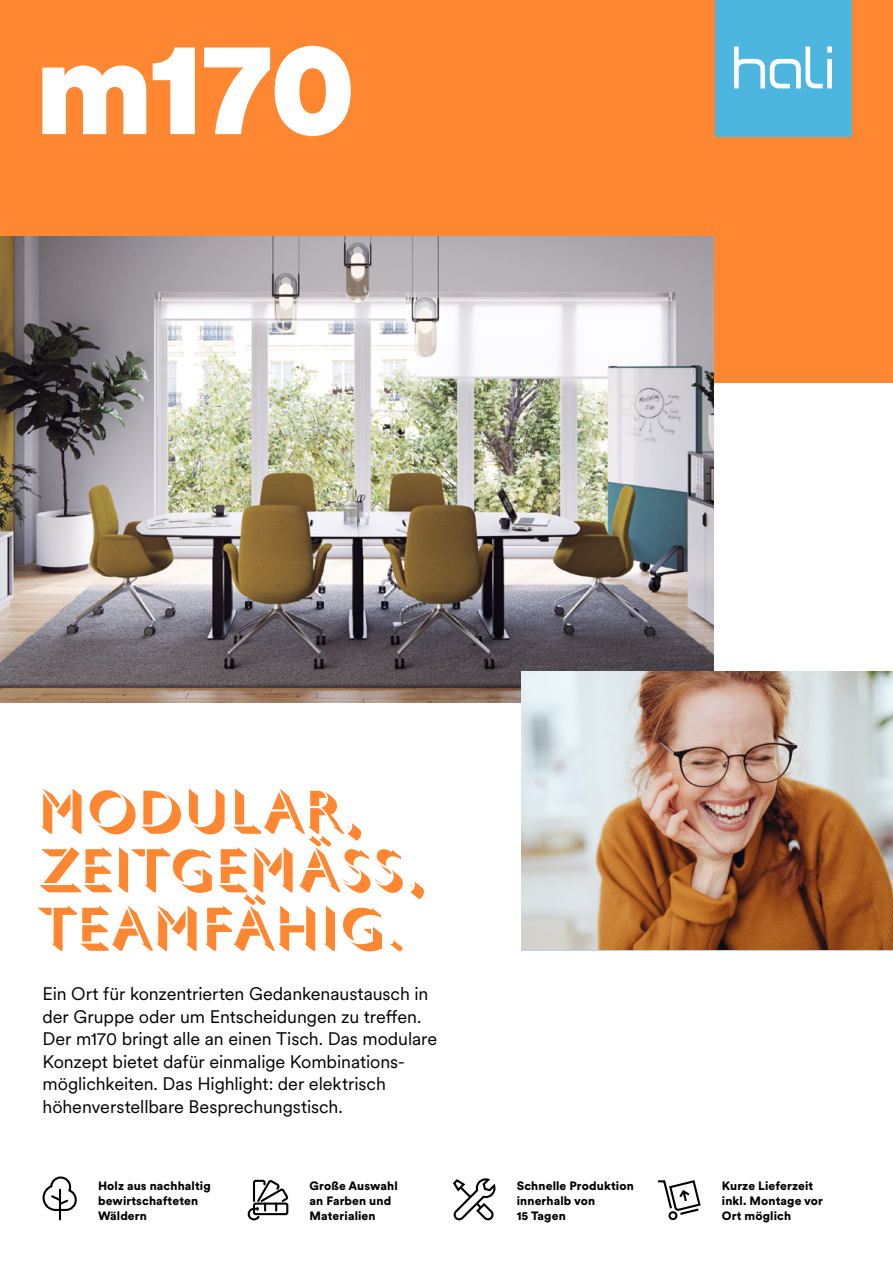
<style>
.page{position:relative;width:893px;height:1263px;background:#fff}
.page>*{position:absolute;margin:0;border:0;box-sizing:border-box;transform-origin:0 0}
.t1{font:900 133.5px "Circular XX";color:#fff}
.t2{font:300 60px/58.5px "Gill Sans Shadowed MT Std";letter-spacing:-.005em;color:#ff8732}
.t3{font:18px/22.5px "Circular XX";letter-spacing:-.005em;color:#000}
.t4{font:900 12px/15px "Circular XX";letter-spacing:.01em;color:#000}
</style>
<div class="page">
<div style="left:0;top:0;width:893px;height:383px;background:#ff8732"></div>
<div style="left:715px;top:0;width:136px;height:136px;background:#4cb6de"></div>
<svg style="left:734px;top:46px;width:98px;height:42px"></svg>
<svg style="left:453px;top:1178px;width:43px;height:43px"></svg>
<svg style="left:658px;top:1180px;width:43px;height:41px"></svg>
<hr style="left:59px;top:1190px;width:2px;height:29px;background:#000">
<svg style="left:42px;top:1176px;width:35px;height:36px"></svg>
<svg style="left:247px;top:1179px;width:42px;height:42px"></svg>
<img style="left:0;top:236px;width:714px;height:466px">
<img style="left:521px;top:672px;width:372px;height:278px">
<h1 class="t1" style="left:34px;top:-8px;width:324px">m170</h1>
<h2 class="t2" style="left:38px;top:776px;width:388px">MODULAR,<br>ZEITGEMÄSS,<br>TEAMFÄHIG.</h2>
<p class="t3" style="left:43px;top:982px;width:396px">Ein Ort für konzentrierten Gedankenaustausch in der Gruppe oder um Entscheidungen zu treffen.<br>Der m170 bringt alle an einen Tisch. Das modulare Konzept bietet dafür einmalige Kombinations&shy;möglichkeiten. Das Highlight: der elektrisch höhenverstellbare Besprechungstisch.</p>
<p class="t4" style="left:98px;top:1178px;width:114px">Holz aus nachhaltig bewirtschafteten<br>Wäldern</p>
<p class="t4" style="left:310px;top:1178px;width:90px">Große Auswahl an Farben und<br>Materialien</p>
<p class="t4" style="left:517px;top:1178px;width:118px">Schnelle Produktion innerhalb von<br>15 Tagen</p>
<p class="t4" style="left:722px;top:1178px;width:103px">Kurze Lieferzeit inkl. Montage vor<br>Ort möglich</p>
</div>
